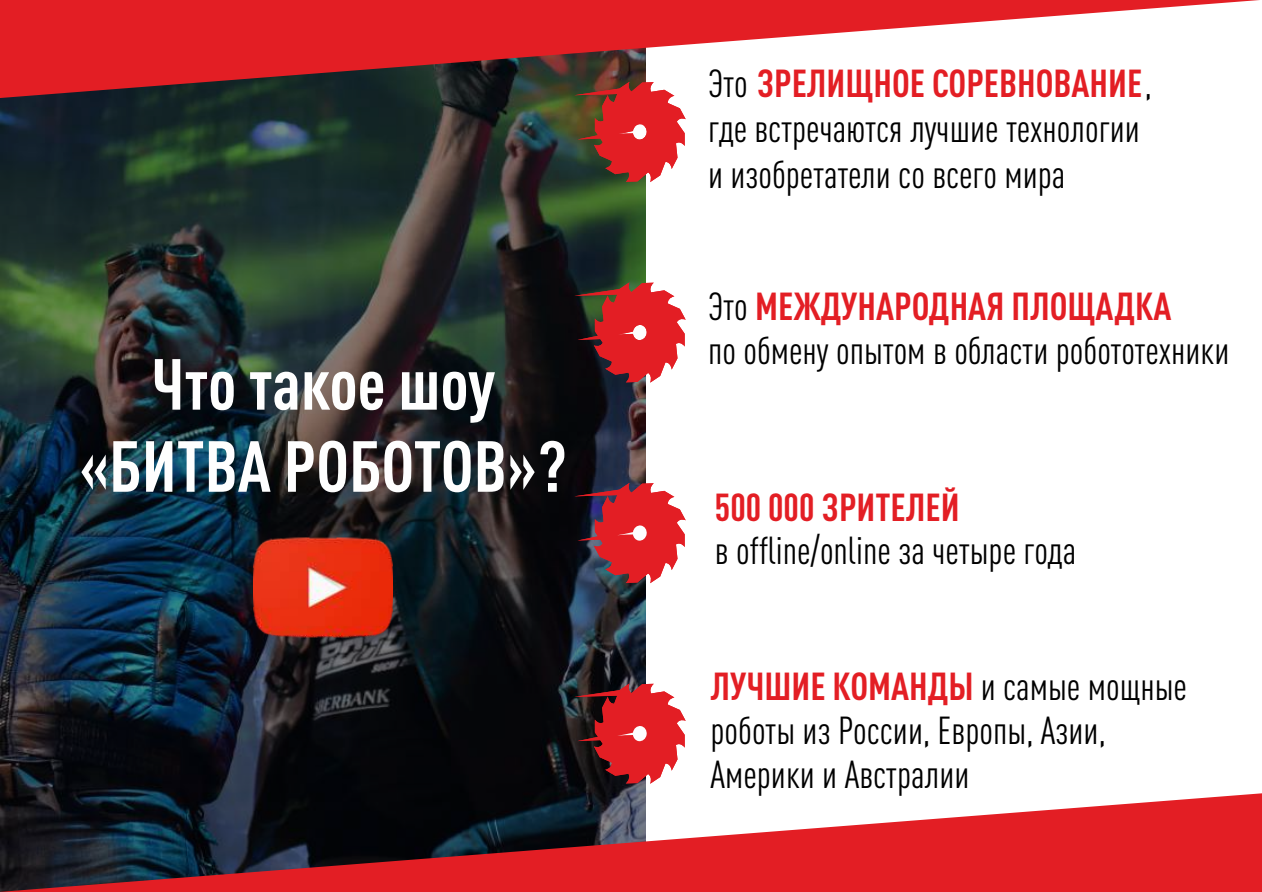
<style>
.page{position:relative;width:1262px;height:892px;background:#fff}
.page>*{position:absolute;margin:0;border:0;box-sizing:border-box;transform-origin:0 0}
.t1{font:700 condensed 70.95px/82.1px "DIN Pro";color:#fefefe;text-align:center}
.t2{font:condensed 38.4px/44px "DIN Pro";color:#000}
.t3{font:700 condensed 38.4px "DIN Pro";color:#e31e24}
.s1{font-weight:700;color:#e31e24}
</style>
<div class="page">
<div style="left:0;top:0;width:646px;height:892px;background:#000;opacity:.47"></div>
<svg style="left:574px;top:98px;width:111px;height:84px"></svg>
<svg style="left:574px;top:683px;width:111px;height:100px"></svg>
<svg style="left:574px;top:483px;width:111px;height:100px"></svg>
<svg style="left:574px;top:282px;width:111px;height:101px"></svg>
<svg style="left:0;top:0;width:1260px;height:98px;fill:#e31e24"></svg>
<svg style="left:0;top:793px;width:1261px;height:99px;fill:#e31e24"></svg>
<img style="left:253px;top:518px;width:140px;height:139px">
<h1 class="t1" style="left:80px;top:350px;width:488px">Что такое шоу «БИТВА РОБОТОВ»?</h1>
<p class="t2" style="left:708px;top:64px;width:445px;line-height:45.8px">Это <span class="s1">ЗРЕЛИЩНОЕ СОРЕВНОВАНИЕ</span>, где встречаются лучшие технологии и изобретатели со всего мира</p>
<p class="t2" style="left:708px;top:289px;width:523px">Это <span class="s1">МЕЖДУНАРОДНАЯ ПЛОЩАДКА<br></span>по обмену опытом в области робототехники</p>
<p class="t3" style="left:715px;top:493px;width:246px">500 000 ЗРИТЕЛЕЙ</p>
<p class="t2" style="left:715px;top:532px;width:363px">в offline/online за четыре года</p>
<p class="t2" style="left:710px;top:668px;width:478px"><span class="s1">ЛУЧШИЕ КОМАНДЫ</span> и самые мощные роботы из России, Европы, Азии,<br>Америки и Австралии</p>
</div>
